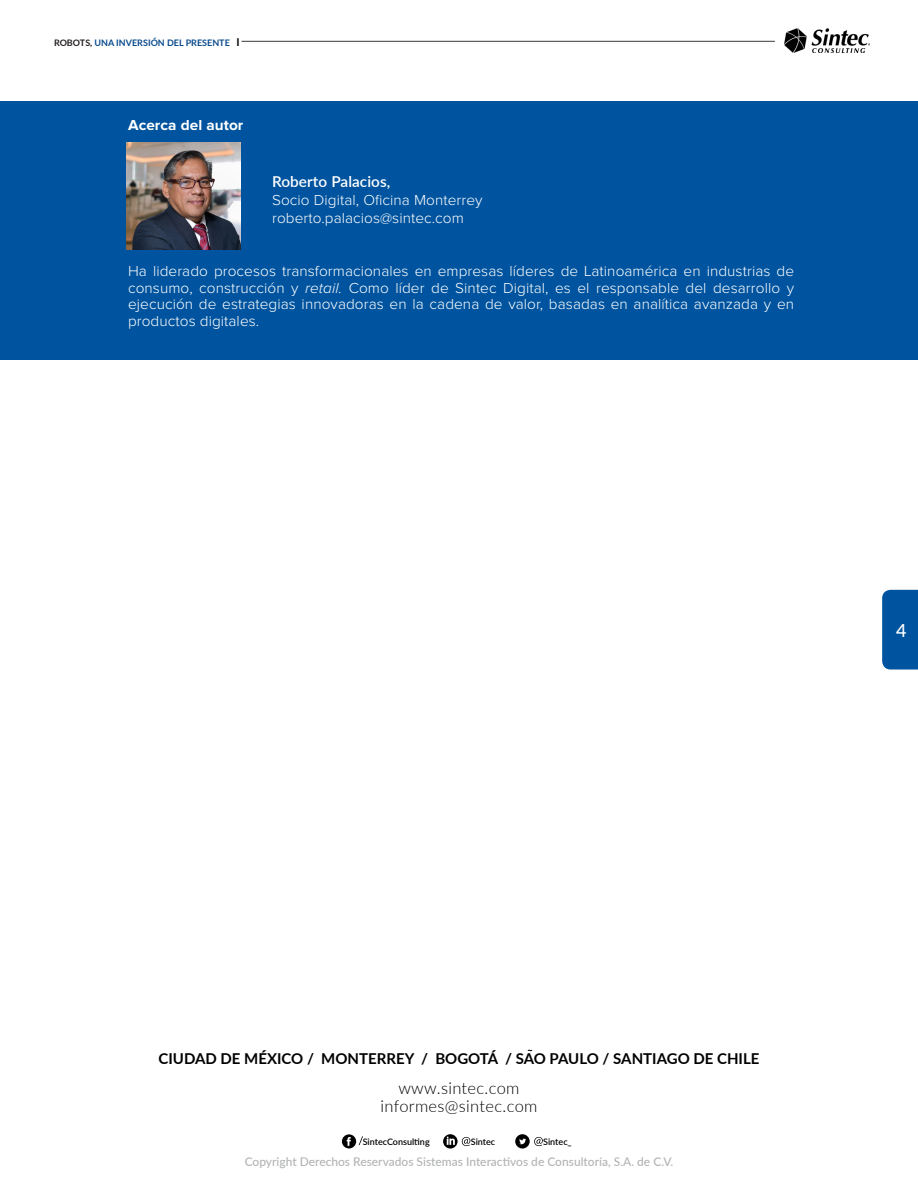
<style>
.page{position:relative;width:918px;height:1188px;background:#fff}
.page>*{position:absolute;margin:0;border:0;box-sizing:border-box;transform-origin:0 0}
.t1{font:500 18px "Lato";color:#fff}
.t2{font:300 16.5px/18px "Lato";letter-spacing:.02em;color:#000;text-align:center}
.t3{font:300 15px/16.5px "Proxima Nova";letter-spacing:.005em;color:#fff;text-align:justify}
.t4{font:700 15px "Lato";color:#000}
.t5{font:600 15px "Lato";letter-spacing:.005em;color:#fff}
.t6{font:700 15px "Proxima Nova";letter-spacing:.005em;color:#fff}
.t7{font:500 12px "Lato";color:#b2b4b3}
.t8{font:700 9px "Lato";color:#084a8c}
.t9{font:600 9px "Lato";color:#000}
.s1{color:#231f20}
.s2{font-size:10.8px;color:#040503}
.s3{font-style:italic}
</style>
<div class="page">
<img style="left:784px;top:28px;width:86px;height:24px">
<hr style="left:242px;top:41px;width:533px;height:1px;background:#3a3838">
<div style="left:882px;top:590px;width:36px;height:80px;background:#00549f"></div>
<div style="left:0;top:102px;width:918px;height:258px;background:#00549f"></div>
<img style="left:127px;top:143px;width:113px;height:106px">
<svg style="left:342px;top:1134px;width:21px;height:14px"></svg>
<svg style="left:515px;top:1134px;width:28px;height:15px"></svg>
<svg style="left:443px;top:1134px;width:27px;height:15px"></svg>
<p class="t8" style="left:54px;top:36px;width:187px"><span class="s1">ROBOTS,</span> UNA INVERSIÓN DEL PRESENTE <span class="s2">I</span></p>
<p class="t6" style="left:128px;top:116px;width:117px">Acerca del autor</p>
<p class="t5" style="left:272px;top:170px;width:120px">Roberto Palacios,</p>
<p class="t3" style="left:272px;top:192px;width:212px">Socio Digital, Oficina Monterrey</p>
<p class="t3" style="left:272px;top:210px;width:193px">roberto.palacios@sintec.com</p>
<p class="t3" style="left:128px;top:263px;width:668px">Ha liderado procesos transformacionales en empresas líderes de Latinoamérica en industrias de consumo, construcción y <span class="s3">retail.</span> Como líder de Sintec Digital, es el responsable del desarrollo y ejecución de estrategias innovadoras en la cadena de valor, basadas en analítica avanzada y en productos digitales.</p>
<p class="t1" style="left:896px;top:617px;width:12px">4</p>
<p class="t4" style="left:159px;top:1047px;width:602px">CIUDAD DE MÉXICO / MONTERREY / BOGOTÁ / SAO PAULO / SANTIAGO DE CHILE</p>
<p class="t2" style="left:380px;top:1079px;width:159px">www.sintec.com informes@sintec.com</p>
<p class="t9" style="left:363px;top:1135px;width:69px">SintecConsulting</p>
<p class="t9" style="left:471px;top:1135px;width:26px">Sintec</p>
<p class="t9" style="left:543px;top:1135px;width:30px">Sintec_</p>
<p class="t7" style="left:245px;top:1153px;width:430px">Copyright Derechos Reservados Sistemas Interactivos de Consultoría, S.A. de C.V.</p>
</div>
